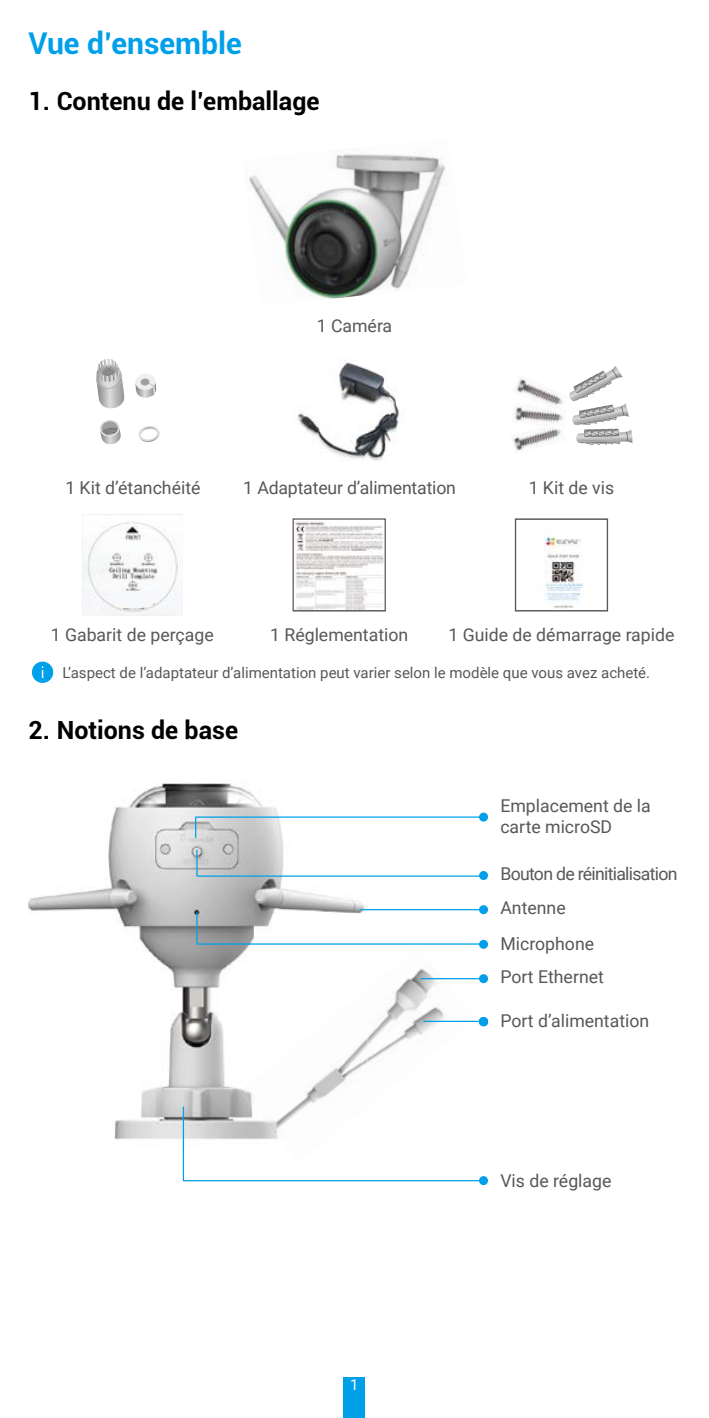
<style>
.page{position:relative;width:709px;height:1418px;background:#fff}
.page>*{position:absolute;margin:0;border:0;box-sizing:border-box;transform-origin:0 0}
.t1{font:700 30px "Roboto";color:#00a0e9}
.t2{font:700 25px "Roboto";color:#000}
.t3{font:17.75px/21.2px "Roboto";color:#595757}
.t4{font:17.75px "Roboto";letter-spacing:-.04em;color:#595757}
.t5{font:15px "Roboto";color:#595757}
.t6{font:15px "Roboto";color:#fff}
</style>
<div class="page">
<div style="left:344px;top:1376px;width:21px;height:41px;background:#00a0e9"></div>
<img style="left:249px;top:154px;width:196px;height:145px">
<svg style="left:96px;top:359px;width:28px;height:49px"></svg>
<svg style="left:135px;top:374px;width:21px;height:24px"></svg>
<svg style="left:139px;top:426px;width:21px;height:16px"></svg>
<svg style="left:100px;top:420px;width:21px;height:24px"></svg>
<img style="left:297px;top:361px;width:103px;height:100px">
<svg style="left:569px;top:366px;width:63px;height:79px"></svg>
<img style="left:514px;top:409px;width:50px;height:13px">
<img style="left:515px;top:378px;width:48px;height:31px">
<img style="left:544px;top:407px;width:18px;height:7px">
<img style="left:513px;top:429px;width:48px;height:22px">
<img style="left:82px;top:514px;width:100px;height:101px">
<svg style="left:108px;top:589px;width:49px;height:20px"></svg>
<svg style="left:294px;top:521px;width:90px;height:88px"></svg>
<div style="left:292px;top:518px;width:94px;height:93px;border:1px solid #595757"></div>
<img style="left:543px;top:536px;width:40px;height:72px">
<div style="left:515px;top:518px;width:93px;height:93px;border:1px solid #595757"></div>
<svg style="left:32px;top:661px;width:21px;height:22px"></svg>
<img style="left:367px;top:968px;width:108px;height:95px">
<img style="left:28px;top:783px;width:339px;height:240px">
<img style="left:114px;top:1023px;width:126px;height:122px">
<img style="left:240px;top:988px;width:127px;height:152px">
<hr style="left:183px;top:1180px;width:300px;height:1px;background:#00a0e9">
<div style="left:479px;top:1176px;width:9px;height:9px;background:#00a0e9;border-radius:50%"></div>
<div style="left:479px;top:812px;width:9px;height:9px;background:#00a0e9;border-radius:50%"></div>
<div style="left:479px;top:871px;width:9px;height:9px;background:#00a0e9;border-radius:50%"></div>
<svg style="left:196px;top:849px;width:1px;height:27px"></svg>
<hr style="left:183px;top:1106px;width:1px;height:74px;background:#00a0e9">
<hr style="left:197px;top:943px;width:284px;height:1px;background:#00a0e9">
<hr style="left:195px;top:816px;width:289px;height:1px;background:#00a0e9">
<svg style="left:195px;top:817px;width:1px;height:20px"></svg>
<hr style="left:423px;top:1020px;width:58px;height:2px;background:#00a0e9">
<div style="left:479px;top:1017px;width:9px;height:9px;background:#00a0e9;border-radius:50%"></div>
<div style="left:479px;top:905px;width:9px;height:9px;background:#00a0e9;border-radius:50%"></div>
<div style="left:479px;top:974px;width:9px;height:9px;background:#00a0e9;border-radius:50%"></div>
<hr style="left:360px;top:909px;width:121px;height:1px;background:#00a0e9">
<hr style="left:420px;top:978px;width:62px;height:1px;background:#00a0e9">
<div style="left:479px;top:939px;width:9px;height:9px;background:#00a0e9;border-radius:50%"></div>
<hr style="left:196px;top:911px;width:1px;height:33px;background:#00a0e9">
<hr style="left:197px;top:875px;width:287px;height:1px;background:#00a0e9">
<h1 class="t1" style="left:28px;top:22px;width:215px">Vue d’ensemble</h1>
<h2 class="t2" style="left:28px;top:83px;width:293px">1. Contenu de l’emballage</h2>
<p class="t3" style="left:317px;top:314px;width:77px">1 Caméra</p>
<p class="t3" style="left:65px;top:476px;width:137px">1 Kit d’étanchéité</p>
<p class="t3" style="left:243px;top:476px;width:214px">1 Adaptateur d’alimentation</p>
<p class="t3" style="left:528px;top:476px;width:87px">1 Kit de vis</p>
<p class="t3" style="left:51px;top:623px;width:164px">1 Gabarit de perçage</p>
<p class="t3" style="left:270px;top:623px;width:140px">1 Réglementation</p>
<p class="t3" style="left:448px;top:623px;width:227px">1 Guide de démarrage rapide</p>
<p class="t5" style="left:63px;top:661px;width:589px">L’aspect de l’adaptateur d’alimentation peut varier selon le modèle que vous avez acheté.</p>
<h2 class="t2" style="left:28px;top:712px;width:211px">2. Notions de base</h2>
<p class="t3" style="left:500px;top:794px;width:152px">Emplacement de la carte microSD</p>
<p class="t4" style="left:500px;top:860px;width:179px">Bouton de réinitialisation</p>
<p class="t3" style="left:500px;top:896px;width:67px">Antenne</p>
<p class="t3" style="left:500px;top:932px;width:95px">Microphone</p>
<p class="t3" style="left:500px;top:965px;width:105px">Port Ethernet</p>
<p class="t3" style="left:500px;top:1008px;width:150px">Port d’alimentation</p>
<p class="t6" style="left:350px;top:1373px;width:10px">1</p>
<p class="t3" style="left:500px;top:1169px;width:113px">Vis de réglage</p>
</div>
